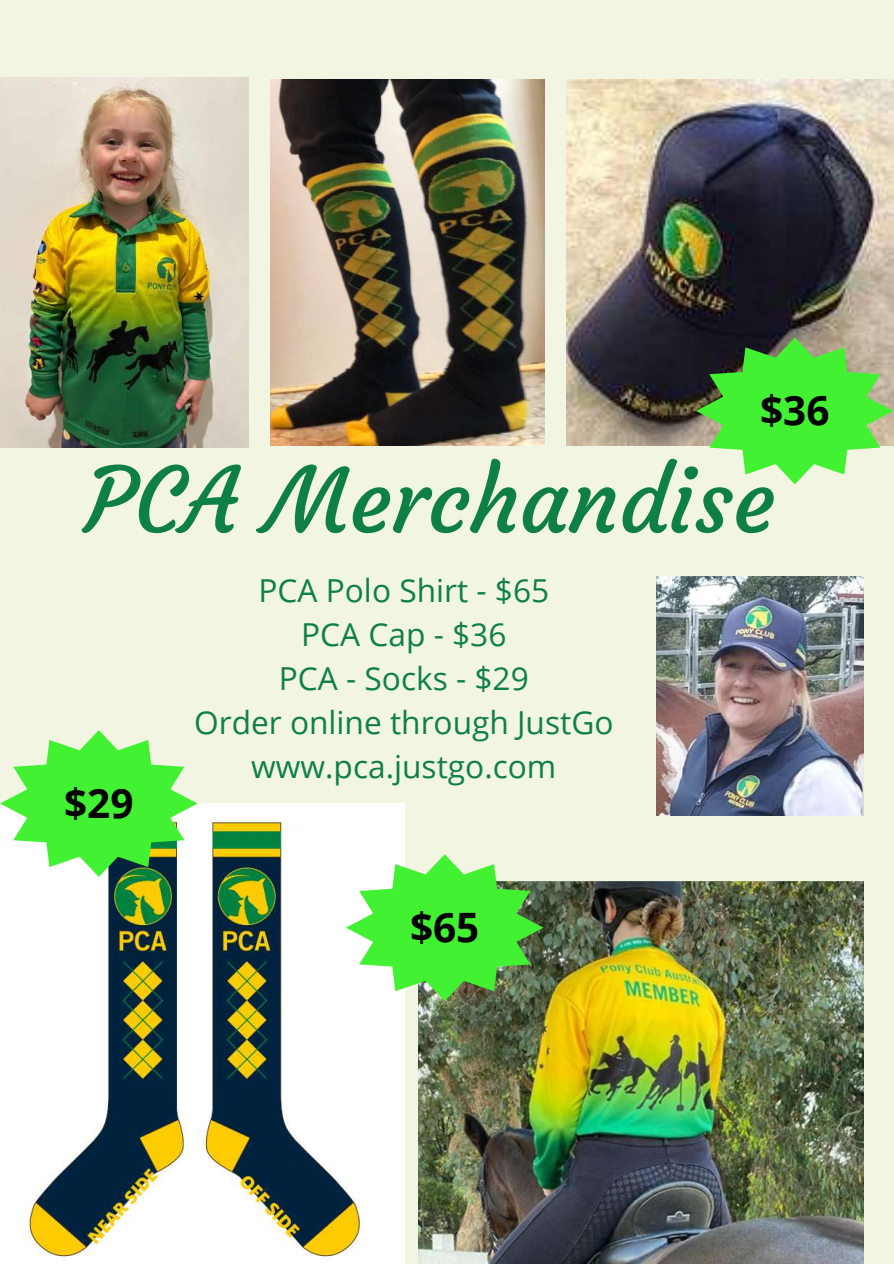
<style>
.page{position:relative;width:894px;height:1264px;background:#fff}
.page>*{position:absolute;margin:0;border:0;box-sizing:border-box;transform-origin:0 0}
.t1{font:89.85px "Courgette";color:#0f8044}
.t2{font:700 40.5px "Open Sans";color:#000}
.t3{font:31.65px/43.8px "Open Sans";color:#0f8044;text-align:center}
</style>
<div class="page">
<div style="left:0;top:0;width:893px;height:1263px;background:#f2f5e1"></div>
<img style="left:566px;top:80px;width:327px;height:366px">
<img style="left:418px;top:881px;width:445px;height:382px">
<img style="left:656px;top:577px;width:207px;height:238px">
<img style="left:270px;top:80px;width:274px;height:366px">
<img style="left:0;top:77px;width:249px;height:371px">
<img style="left:0;top:803px;width:404px;height:460px">
<svg style="left:346px;top:854px;width:197px;height:147px;background:#76de6a"></svg>
<svg style="left:695px;top:337px;width:198px;height:147px"></svg>
<svg style="left:0;top:730px;width:197px;height:147px"></svg>
<p class="t2" style="left:760px;top:382px;width:71px">$36</p>
<h1 class="t1" style="left:85px;top:445px;width:691px">PCA Merchandise</h1>
<p class="t2" style="left:64px;top:774px;width:71px">$29</p>
<p class="t3" style="left:194px;top:568px;width:421px">PCA Polo Shirt - $65<br>PCA Cap - $36<br>PCA - Socks - $29<br>Order online through JustGo www.pca.justgo.com</p>
<p class="t2" style="left:410px;top:898px;width:71px">$65</p>
</div>
